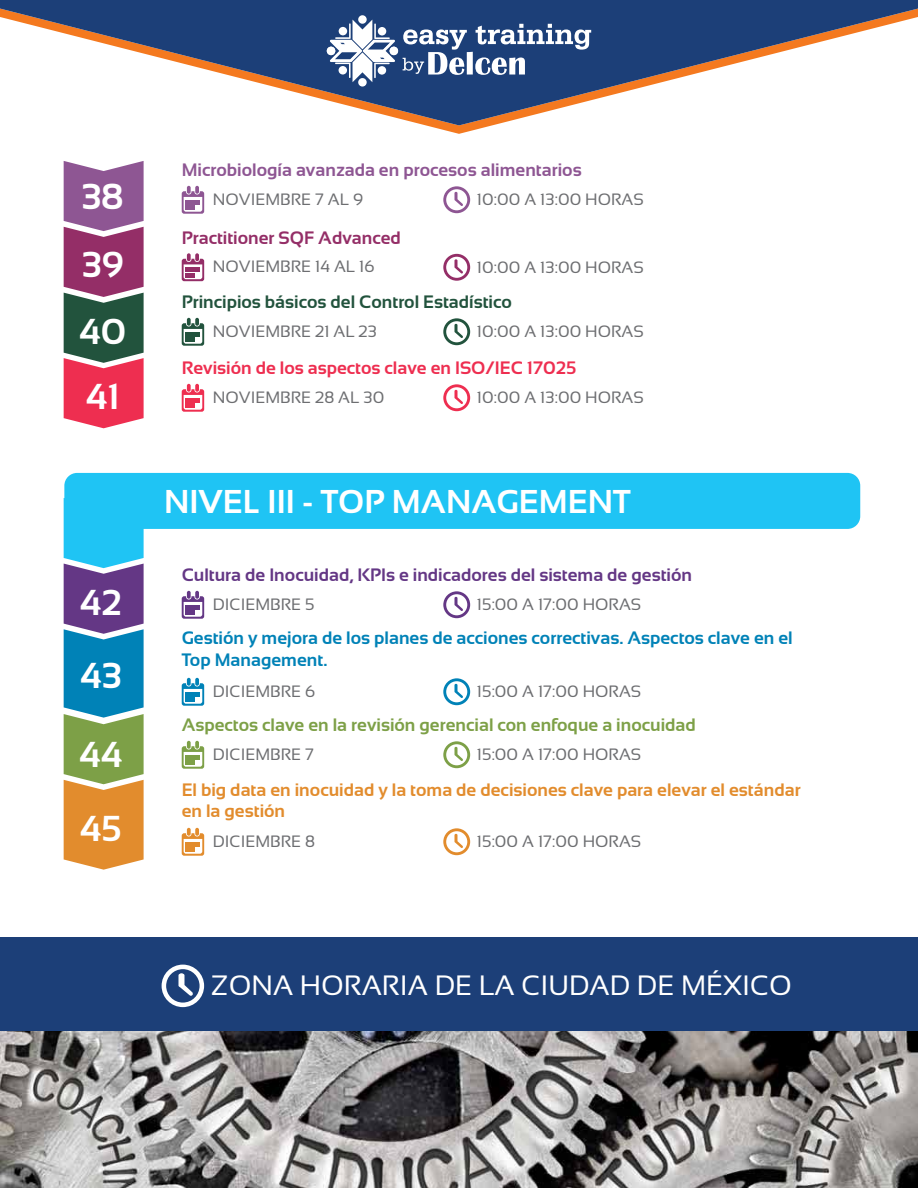
<style>
.page{position:relative;width:918px;height:1188px;background:#fff}
.page>*{position:absolute;margin:0;border:0;box-sizing:border-box;transform-origin:0 0}
.t1{font:700 36px/66.6px "Sansation";color:#fff}
.t2{font:700 33px "Sansation";color:#fff}
.t3{font:28.05px "Sansation";color:#fff}
.t4{font:700 18px/21.6px "Sansation";color:#0082b7}
.t5{font:700 18px/21.6px "Sansation";color:#e28c2d}
.t6{font:700 18px "Sansation";color:#643785}
.t7{font:700 18px "Sansation";color:#7da047}
.t8{font:700 18px "Sansation";color:#8e5693}
.t9{font:700 18px "Sansation";color:#ee2e50}
.t10{font:700 18px "Sansation";color:#22533d}
.t11{font:700 18px "Sansation";color:#942e67}
.t12{font:16.5px "Sansation";color:#6d6e71}
</style>
<div class="page">
<img style="left:1px;top:1030px;width:916px;height:158px">
<div style="left:0;top:937px;width:918px;height:93px;background:#1c3f78"></div>
<svg style="left:162px;top:965px;width:42px;height:42px"></svg>
<svg style="left:443px;top:186px;width:27px;height:27px"></svg>
<svg style="left:182px;top:186px;width:22px;height:28px"></svg>
<svg style="left:443px;top:318px;width:27px;height:27px"></svg>
<svg style="left:182px;top:318px;width:22px;height:28px"></svg>
<svg style="left:443px;top:254px;width:27px;height:27px"></svg>
<svg style="left:182px;top:253px;width:22px;height:28px"></svg>
<svg style="left:443px;top:384px;width:27px;height:27px"></svg>
<svg style="left:182px;top:384px;width:22px;height:28px"></svg>
<svg style="left:443px;top:591px;width:27px;height:27px"></svg>
<svg style="left:182px;top:591px;width:22px;height:28px"></svg>
<svg style="left:443px;top:678px;width:27px;height:27px"></svg>
<svg style="left:182px;top:678px;width:22px;height:28px"></svg>
<svg style="left:443px;top:741px;width:27px;height:27px"></svg>
<svg style="left:182px;top:741px;width:22px;height:28px"></svg>
<svg style="left:443px;top:828px;width:27px;height:27px"></svg>
<svg style="left:182px;top:828px;width:22px;height:28px"></svg>
<svg style="left:64px;top:161px;width:80px;height:267px;background:#975471"></svg>
<svg style="left:401px;top:119px;width:116px;height:6px"></svg>
<svg style="left:0;top:0;width:918px;height:119px"></svg>
<div style="left:358px;top:15px;width:9px;height:9px;background:#fff;border-radius:50%"></div>
<div style="left:358px;top:78px;width:9px;height:9px;background:#fff;border-radius:50%"></div>
<svg style="left:403px;top:24px;width:188px;height:51px"></svg>
<div style="left:390px;top:47px;width:8px;height:8px;background:#fff;border-radius:50%"></div>
<svg style="left:330px;top:20px;width:65px;height:62px"></svg>
<div style="left:327px;top:47px;width:8px;height:8px;background:#fff;border-radius:50%"></div>
<svg style="left:64px;top:520px;width:80px;height:350px;background:#758d86"></svg>
<div style="left:64px;top:473px;width:796px;height:56px;background:#1fc4f4;border-radius:13px"></div>
<h1 class="t1" style="left:79px;top:164px;width:48px;text-align:justify">38<br>39<br>40<br>41</h1>
<h1 class="t1" style="left:80px;top:566px;width:44px;line-height:73.3px">42<br>43</h1>
<h1 class="t1" style="left:79px;top:717px;width:44px;line-height:73.9px">44<br>45</h1>
<p class="t8" style="left:182px;top:160px;width:401px">Microbiología avanzada en procesos alimentarios</p>
<p class="t12" style="left:213px;top:190px;width:152px">NOVIEMBRE 7 AL 9</p>
<p class="t12" style="left:477px;top:190px;width:168px">10:00 A 13:00 HORAS</p>
<p class="t11" style="left:182px;top:227px;width:221px">Practitioner SQF Advanced</p>
<p class="t12" style="left:213px;top:258px;width:163px">NOVIEMBRE 14 AL 16</p>
<p class="t12" style="left:477px;top:258px;width:168px">10:00 A 13:00 HORAS</p>
<p class="t10" style="left:182px;top:292px;width:332px">Principios básicos del Control Estadístico</p>
<p class="t12" style="left:213px;top:322px;width:166px">NOVIEMBRE 21 AL 23</p>
<p class="t12" style="left:477px;top:322px;width:168px">10:00 A 13:00 HORAS</p>
<p class="t9" style="left:182px;top:358px;width:396px">Revisión de los aspectos clave en ISO/IEC 17025</p>
<p class="t12" style="left:213px;top:388px;width:173px">NOVIEMBRE 28 AL 30</p>
<p class="t12" style="left:477px;top:388px;width:168px">10:00 A 13:00 HORAS</p>
<h2 class="t2" style="left:164px;top:483px;width:468px">NIVEL III - TOP MANAGEMENT</h2>
<p class="t6" style="left:182px;top:565px;width:512px">Cultura de Inocuidad, KPIs e indicadores del sistema de gestión</p>
<p class="t12" style="left:213px;top:595px;width:103px">DICIEMBRE 5</p>
<p class="t12" style="left:477px;top:595px;width:166px">15:00 A 17:00 HORAS</p>
<p class="t4" style="left:182px;top:627px;width:613px">Gestión y mejora de los planes de acciones correctivas. Aspectos clave en el<br>Top Management.</p>
<p class="t12" style="left:213px;top:682px;width:104px">DICIEMBRE 6</p>
<p class="t12" style="left:477px;top:682px;width:166px">15:00 A 17:00 HORAS</p>
<p class="t7" style="left:182px;top:715px;width:516px">Aspectos clave en la revisión gerencial con enfoque a inocuidad</p>
<p class="t12" style="left:213px;top:745px;width:103px">DICIEMBRE 7</p>
<p class="t12" style="left:477px;top:745px;width:166px">15:00 A 17:00 HORAS</p>
<p class="t5" style="left:182px;top:779px;width:620px">El big data en inocuidad y la toma de decisiones clave para elevar el estándar en la gestión</p>
<p class="t12" style="left:213px;top:832px;width:104px">DICIEMBRE 8</p>
<p class="t12" style="left:477px;top:832px;width:166px">15:00 A 17:00 HORAS</p>
<h3 class="t3" style="left:211px;top:970px;width:583px">ZONA HORARIA DE LA CIUDAD DE MÉXICO</h3>
</div>
